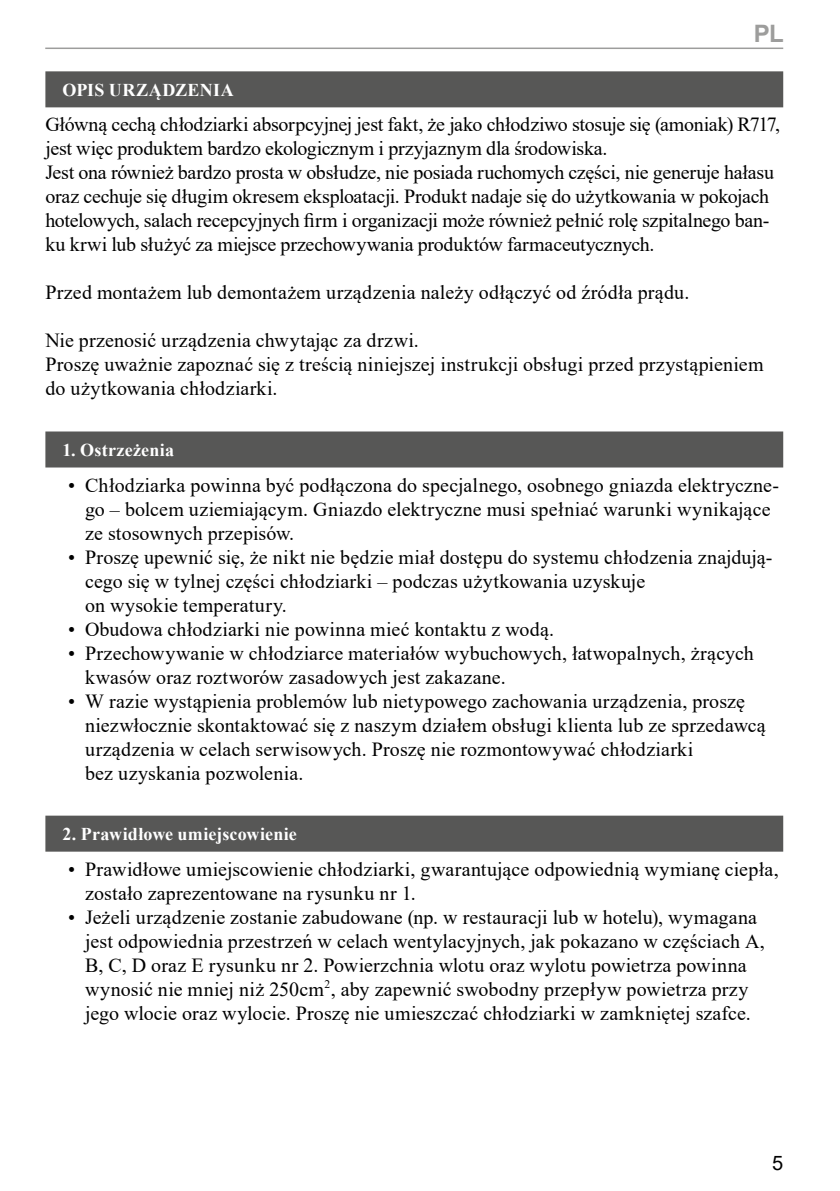
<style>
.page{position:relative;width:840px;height:1191px;background:#fff}
.page>*{position:absolute;margin:0;border:0;box-sizing:border-box;transform-origin:0 0}
.t1{font:700 24px "Arial";color:#9d9d9c}
.t2{font:20px/24px "Times New Roman";letter-spacing:.005em;color:#000}
.t3{font:20px/24px "Times New Roman";letter-spacing:-.015em;color:#000}
.t4{font:20px "Arial";color:#000}
.t5{font:700 18px "Times New Roman";letter-spacing:.01em;color:#fff}
</style>
<div class="page">
<hr style="left:45px;top:48px;width:737px;height:1px;background:#9d9d9c">
<div style="left:45px;top:71px;width:737px;height:36px;background:#575756"></div>
<div style="left:45px;top:431px;width:737px;height:36px;background:#575756"></div>
<div style="left:45px;top:815px;width:737px;height:36px;background:#575756"></div>
<p class="t1" style="left:753px;top:16px;width:32px">PL</p>
<p class="t5" style="left:62px;top:77px;width:173px">OPIS URZĄDZENIA</p>
<p class="t3" style="left:45px;top:112px;width:735px">Główną cechą chłodziarki absorpcyjnej jest fakt, że jako chłodziwo stosuje się (amoniak) R717, jest więc produktem bardzo ekologicznym i przyjaznym dla środowiska.<br>Jest ona również bardzo prosta w obsłudze, nie posiada ruchomych części, nie generuje hałasu oraz cechuje się długim okresem eksploatacji. Produkt nadaje się do użytkowania w pokojach hotelowych, salach recepcyjnych firm i organizacji może również pełnić rolę szpitalnego ban&shy;ku krwi lub służyć za miejsce przechowywania produktów farmaceutycznych.</p>
<p class="t2" style="left:45px;top:280px;width:645px">Przed montażem lub demontażem urządzenia należy odłączyć od źródła prądu.</p>
<p class="t2" style="left:45px;top:328px;width:719px">Nie przenosić urządzenia chwytając za drzwi.<br>Proszę uważnie zapoznać się z treścią niniejszej instrukcji obsługi przed przystąpieniem do użytkowania chłodziarki.</p>
<p class="t5" style="left:62px;top:437px;width:113px">1. Ostrzeżenia</p>
<p class="t2" style="left:85px;top:472px;width:695px;text-indent:-17px">• Chłodziarka powinna być podłączona do specjalnego, osobnego gniazda elektryczne&shy;go – bolcem uziemiającym. Gniazdo elektryczne musi spełniać warunki wynikające ze stosownych przepisów.</p>
<p class="t2" style="left:85px;top:544px;width:688px;text-indent:-17px">• Proszę upewnić się, że nikt nie będzie miał dostępu do systemu chłodzenia znajdują&shy;cego się w tylnej części chłodziarki – podczas użytkowania uzyskuje<br>on wysokie temperatury.</p>
<p class="t2" style="left:68px;top:616px;width:487px">• Obudowa chłodziarki nie powinna mieć kontaktu z wodą.</p>
<p class="t2" style="left:85px;top:640px;width:669px;text-indent:-17px">• Przechowywanie w chłodziarce materiałów wybuchowych, łatwopalnych, żrących kwasów oraz roztworów zasadowych jest zakazane.</p>
<p class="t2" style="left:85px;top:688px;width:681px;text-indent:-17px">• W razie wystąpienia problemów lub nietypowego zachowania urządzenia, proszę niezwłocznie skontaktować się z naszym działem obsługi klienta lub ze sprzedawcą urządzenia w celach serwisowych. Proszę nie rozmontowywać chłodziarki<br>bez uzyskania pozwolenia.</p>
<p class="t5" style="left:62px;top:821px;width:236px">2. Prawidłowe umiejscowienie</p>
<p class="t2" style="left:85px;top:856px;width:694px;text-indent:-17px">• Prawidłowe umiejscowienie chłodziarki, gwarantujące odpowiednią wymianę ciepła, zostało zaprezentowane na rysunku nr 1.</p>
<p class="t2" style="left:85px;top:904px;width:680px;text-indent:-17px">• Jeżeli urządzenie zostanie zabudowane (np. w restauracji lub w hotelu), wymagana jest odpowiednia przestrzeń w celach wentylacyjnych, jak pokazano w częściach A, B, C, D oraz E rysunku nr 2. Powierzchnia wlotu oraz wylotu powietrza powinna wynosić nie mniej niż 250cm<sup>2</sup>, aby zapewnić swobodny przepływ powietrza przy jego wlocie oraz wylocie. Proszę nie umieszczać chłodziarki w zamkniętej szafce.</p>
<p class="t4" style="left:771px;top:1148px;width:13px">5</p>
</div>
